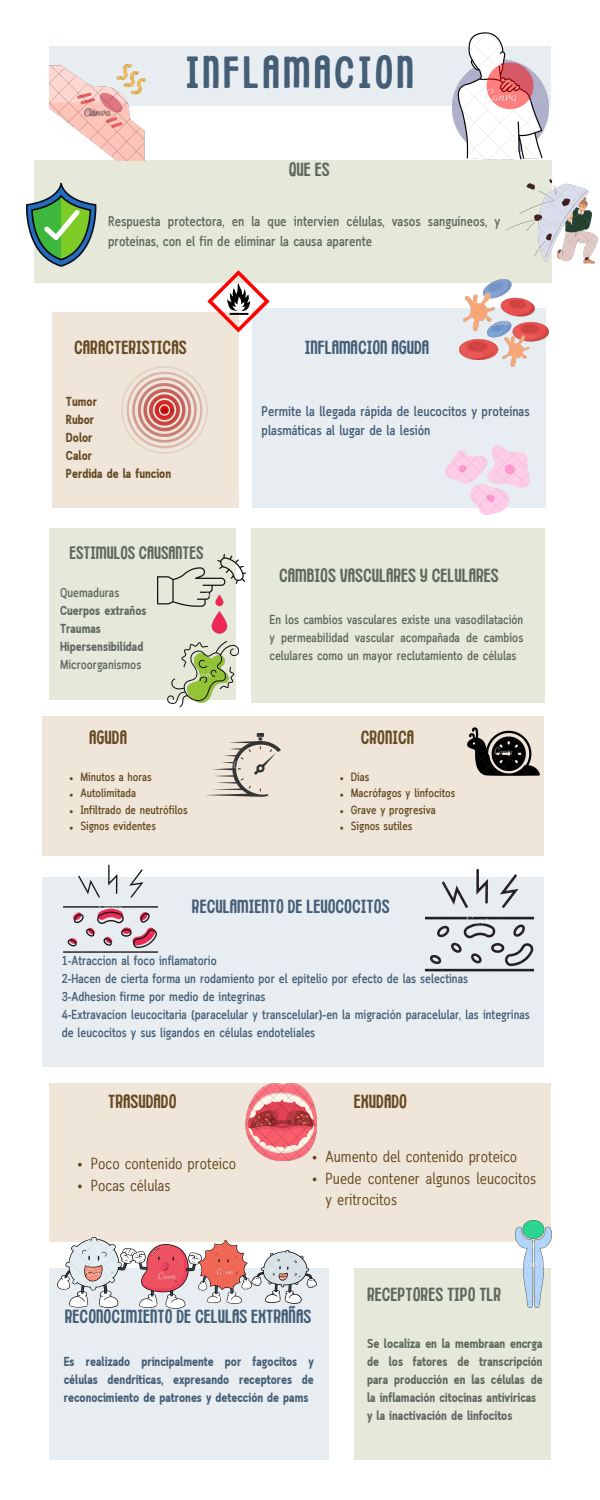
<style>
.page{position:relative;width:600px;height:1500px;background:#fff}
.page>*{position:absolute;margin:0;border:0;box-sizing:border-box;transform-origin:0 0}
.t1{font:45px "Childling";letter-spacing:.07em;color:#445e76}
.t2{font:19px "Childling";color:#445e76}
.t3{font:19px "Childling";color:#5e695d}
.t4{font:19px "Childling";color:#664a23}
.t5{font:18px "Childling";color:#5e695d}
.t6{font:16px/21.8px "Cloud Cond";color:#664a23}
.t7{font:600 14px/19.5px "Cloud Cond";color:#5e695d}
.t8{font:600 14px/19.5px "Cloud Cond";color:#445e76}
.t9{font:600 13px/18px "Cloud Cond";color:#445e76}
.t10{font:700 13px/18px "Cloud Cond";color:#5e695d}
.t11{font:600 13px/18px "Cloud Cond";color:#5e695d;text-align:justify}
.t12{font:700 13px/18px "Cloud Cond";color:#445e76;text-align:justify}
.t13{font:700 13px/18px "Cloud Cond";color:#664a23}
.t14{font:600 12px "Cloud Cond";color:#664a23}
.s1{font-weight:600}
</style>
<div class="page">
<div style="left:52px;top:312px;width:186px;height:196px;background:#efe6d9"></div>
<div style="left:35px;top:160px;width:517px;height:123px;background:#e6e8d9"></div>
<div style="left:252px;top:308px;width:294px;height:200px;background:#e8edf1"></div>
<div style="left:49px;top:528px;width:186px;height:171px;background:#e6e8d9"></div>
<div style="left:49px;top:1083px;width:502px;height:159px;background:#efe6d9"></div>
<div style="left:354px;top:1269px;width:196px;height:191px;background:#e6e8d9"></div>
<div style="left:49px;top:1269px;width:280px;height:191px;background:#e8edf1"></div>
<div style="left:49px;top:46px;width:502px;height:60px;background:#e8edf1"></div>
<div style="left:252px;top:528px;width:293px;height:174px;background:#e6e8d9"></div>
<div style="left:43px;top:716px;width:501px;height:140px;background:#efe6d9"></div>
<div style="left:43px;top:877px;width:501px;height:190px;background:#e8edf1"></div>
<img style="left:49px;top:64px;width:96px;height:96px">
<img style="left:121px;top:367px;width:87px;height:86px">
<img style="left:452px;top:32px;width:96px;height:128px">
<img style="left:425px;top:869px;width:108px;height:102px">
<img style="left:64px;top:864px;width:94px;height:88px">
<img style="left:157px;top:554px;width:89px;height:80px">
<img style="left:168px;top:642px;width:70px;height:66px">
<svg style="left:207px;top:270px;width:63px;height:62px"></svg>
<img style="left:206px;top:733px;width:74px;height:63px">
<img style="left:468px;top:728px;width:72px;height:48px">
<img style="left:460px;top:279px;width:88px;height:88px">
<img style="left:446px;top:445px;width:84px;height:69px">
<img style="left:246px;top:1082px;width:71px;height:78px">
<img style="left:58px;top:1237px;width:75px;height:70px">
<img style="left:133px;top:1245px;width:66px;height:63px">
<img style="left:199px;top:1241px;width:53px;height:62px">
<img style="left:252px;top:1251px;width:64px;height:52px">
<img style="left:516px;top:1220px;width:36px;height:87px">
<svg style="left:26px;top:183px;width:71px;height:84px"></svg>
<img style="left:506px;top:179px;width:91px;height:85px">
<svg style="left:78px;top:1163px;width:4px;height:4px"></svg>
<svg style="left:78px;top:1185px;width:4px;height:3px"></svg>
<svg style="left:313px;top:1156px;width:3px;height:4px"></svg>
<p class="t1" style="left:186px;top:52px;width:230px">INFLAMACION</p>
<p class="t3" style="left:289px;top:161px;width:42px">QUE ES</p>
<p class="t7" style="left:108px;top:213px;width:394px">Respuesta protectora, en la que intervien células, vasos sanguíneos, y proteínas, con el fin de eliminar la causa aparente</p>
<p class="t4" style="left:74px;top:339px;width:114px">CARACTERISTICAS</p>
<p class="t13" style="left:66px;top:393px;width:33px">Tumor<br>Rubor<br>Dolor<br>Calor</p>
<p class="t13" style="left:66px;top:465px;width:107px">Perdida de la funcion</p>
<p class="t5" style="left:70px;top:545px;width:135px">ESTIMULOS CAUSANTES</p>
<p class="t10" style="left:60px;top:585px;width:88px"><span class="s1">Quemaduras<br></span>Cuerpos extraños<br>Traumas<br>Hipersensibilidad<br><span class="s1">Microorganismos</span></p>
<p class="t2" style="left:305px;top:339px;width:126px">INFLAMACION AGUDA</p>
<p class="t8" style="left:262px;top:402px;width:270px">Permite la llegada rápida de leucocitos y proteínas plasmáticas al lugar de la lesión</p>
<p class="t3" style="left:279px;top:566px;width:221px">CAMBIOS VASCULARES Y CELULARES</p>
<h4 class="t11" style="left:270px;top:612px;width:255px">En los cambios vasculares existe una vasodilatación y permeabilidad vascular acompañada de cambios celulares como un mayor reclutamiento de células</h4>
<p class="t4" style="left:89px;top:728px;width:39px">AGUDA</p>
<p class="t4" style="left:361px;top:728px;width:55px">CRONICA</p>
<p class="t14" style="left:80px;top:772px;width:73px">Minutos a horas</p>
<p class="t14" style="left:80px;top:789px;width:57px">Autolimitada</p>
<p class="t14" style="left:80px;top:805px;width:109px">Infiltrado de neutrófilos</p>
<p class="t14" style="left:80px;top:822px;width:77px">Signos evidentes</p>
<p class="t14" style="left:351px;top:772px;width:20px">Días</p>
<p class="t14" style="left:351px;top:789px;width:106px">Macrófagos y linfocitos</p>
<p class="t14" style="left:351px;top:805px;width:86px">Grave y progresiva</p>
<p class="t14" style="left:351px;top:822px;width:63px">Signos sutiles</p>
<p class="t2" style="left:192px;top:898px;width:199px">RECULAMIENTO DE LEUOCOCITOS</p>
<p class="t9" style="left:62px;top:952px;width:470px">1-Atraccion al foco inflamatorio<br>2-Hacen de cierta forma un rodamiento por el epitelio por efecto de las selectinas<br>3-Adhesion firme por medio de integrinas<br>4-Extravacion leucocitaria (paracelular y transcelular)-en la migración paracelular, las integrinas de leucocitos y sus ligandos en células endoteliales</p>
<p class="t4" style="left:108px;top:1093px;width:70px">TRASUDADO</p>
<p class="t6" style="left:91px;top:1154px;width:147px">Poco contenido proteico</p>
<p class="t6" style="left:91px;top:1175px;width:81px">Pocas células</p>
<p class="t4" style="left:354px;top:1093px;width:55px">EXUDADO</p>
<p class="t6" style="left:326px;top:1147px;width:193px">Aumento del contenido proteico</p>
<p class="t6" style="left:326px;top:1168px;width:212px">Puede contener algunos leucocitos y eritrocitos</p>
<p class="t2" style="left:65px;top:1308px;width:248px">RECONOCIMIENTO DE CELULAS EXTRAÑAS</p>
<p class="t12" style="left:64px;top:1354px;width:252px">Es realizado principalmente por fagocitos y células dendríticas, expresando receptores de reconocimiento de patrones y detección de pams</p>
<p class="t3" style="left:367px;top:1285px;width:136px">RECEPTORES TIPO TLR</p>
<p class="t10" style="left:367px;top:1336px;width:177px;text-align:justify">Se localiza en la membraan encrga de los fatores de transcripción para producción en las células de la inflamación citocinas antivíricas</p>
<p class="t10" style="left:367px;top:1408px;width:147px">y la inactivación de linfocitos</p>
</div>
